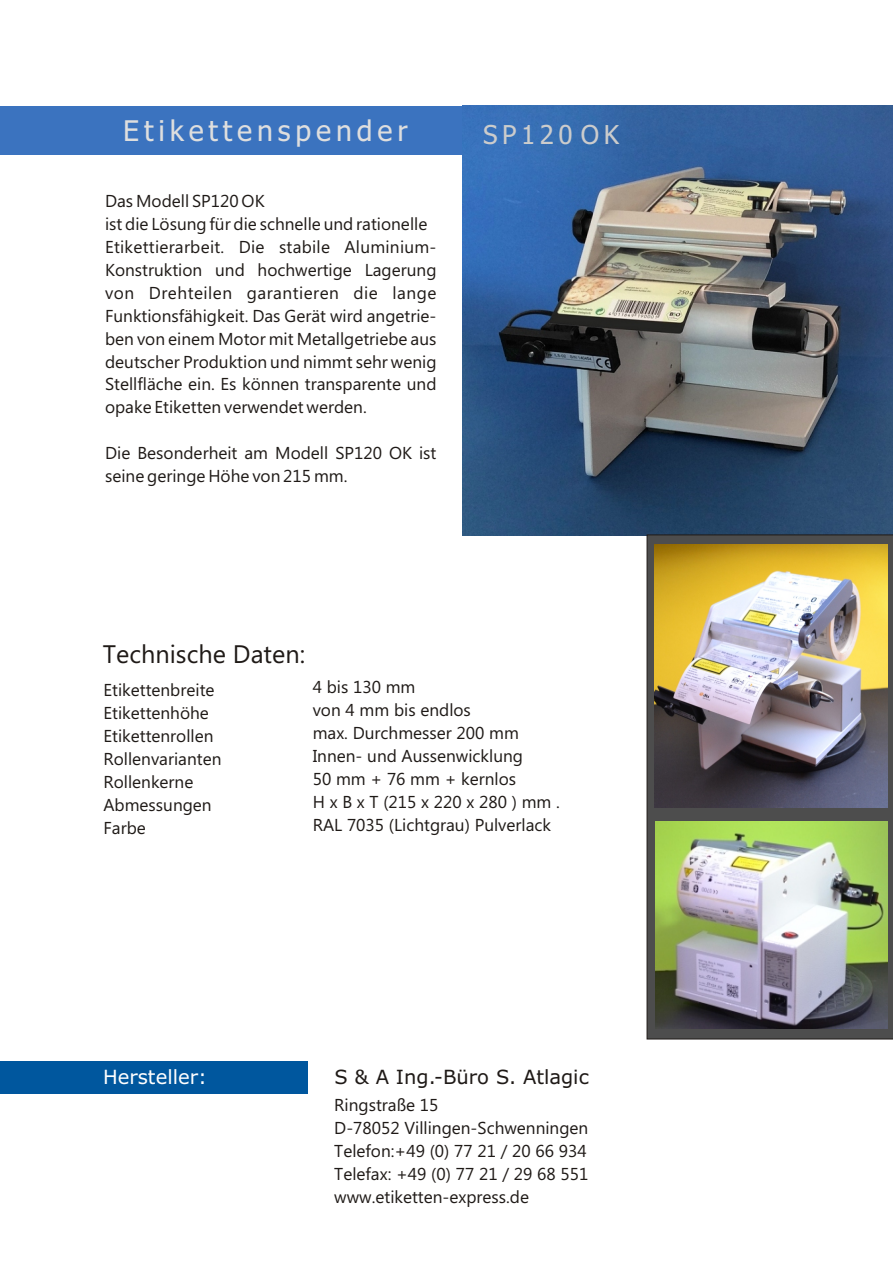
<style>
.page{position:relative;width:893px;height:1263px;background:#fff}
.page>*{position:absolute;margin:0;border:0;box-sizing:border-box;transform-origin:0 0}
.t1{font:28.5px "Tahoma";letter-spacing:.17em;color:#dedede}
.t2{font:26.1px "Tahoma";letter-spacing:.17em;color:#ccc}
.t3{font:25.35px "Ebrima";color:#1f1a17}
.t4{font:19.5px "Verdana";color:#1f1a17}
.t5{font:19.5px "Verdana";color:#fff}
.t6{font:17.25px/23px "Ebrima";color:#1f1a17}
</style>
<div class="page">
<div style="left:0;top:106px;width:850px;height:49px;background:#3b73bf"></div>
<div style="left:0;top:1061px;width:308px;height:33px;background:#00579e"></div>
<img style="left:462px;top:105px;width:431px;height:430px">
<svg style="left:647px;top:535px;width:246px;height:504px;background:#4f4f4a"></svg>
<img style="left:655px;top:544px;width:232px;height:264px">
<img style="left:656px;top:821px;width:231px;height:207px">
<h1 class="t1" style="left:123px;top:119px;width:286px">Etikettenspender</h1>
<p class="t6" style="left:105px;top:191px;width:333px">Das Modell SP120 OK<br>ist die Lösung für die schnelle und rationelle Etikettierarbeit. Die stabile Aluminium-Konstruktion und hochwertige Lagerung von Drehteilen garantieren die lange Funktionsfähigkeit. Das Gerät wird angetrie&shy;ben von einem Motor mit Metallgetriebe aus deutscher Produktion und nimmt sehr wenig Stellfläche ein. Es können transparente und opake Etiketten verwendet werden.</p>
<p class="t6" style="left:105px;top:443px;width:333px">Die Besonderheit am Modell SP120 OK ist seine geringe Höhe von 215 mm.</p>
<h2 class="t2" style="left:483px;top:124px;width:137px">SP120 OK</h2>
<h3 class="t3" style="left:103px;top:644px;width:204px">Technische Daten:</h3>
<p class="t6" style="left:103px;top:680px;width:119px">Etikettenbreite<br>Etikettenhöhe<br>Etikettenrollen<br>Rollenvarianten<br>Rollenkerne<br>Abmessungen<br>Farbe</p>
<p class="t6" style="left:313px;top:677px;width:249px">4 bis 130 mm<br>von 4 mm bis endlos<br>max. Durchmesser 200 mm<br>Innen- und Aussenwicklung<br>50 mm + 76 mm + kernlos<br>H x B x T (215 x 220 x 280 ) mm .<br>RAL 7035 (Lichtgrau) Pulverlack</p>
<p class="t5" style="left:103px;top:1069px;width:105px">Hersteller:</p>
<p class="t4" style="left:334px;top:1069px;width:256px">S &amp; A Ing.-Büro S. Atlagic</p>
<p class="t6" style="left:334px;top:1095px;width:256px">Ringstraße 15<br>D-78052 Villingen-Schwenningen<br>Telefon:+49 (0) 77 21 / 20 66 934<br>Telefax: +49 (0) 77 21 / 29 68 551 www.etiketten-express.de</p>
</div>
